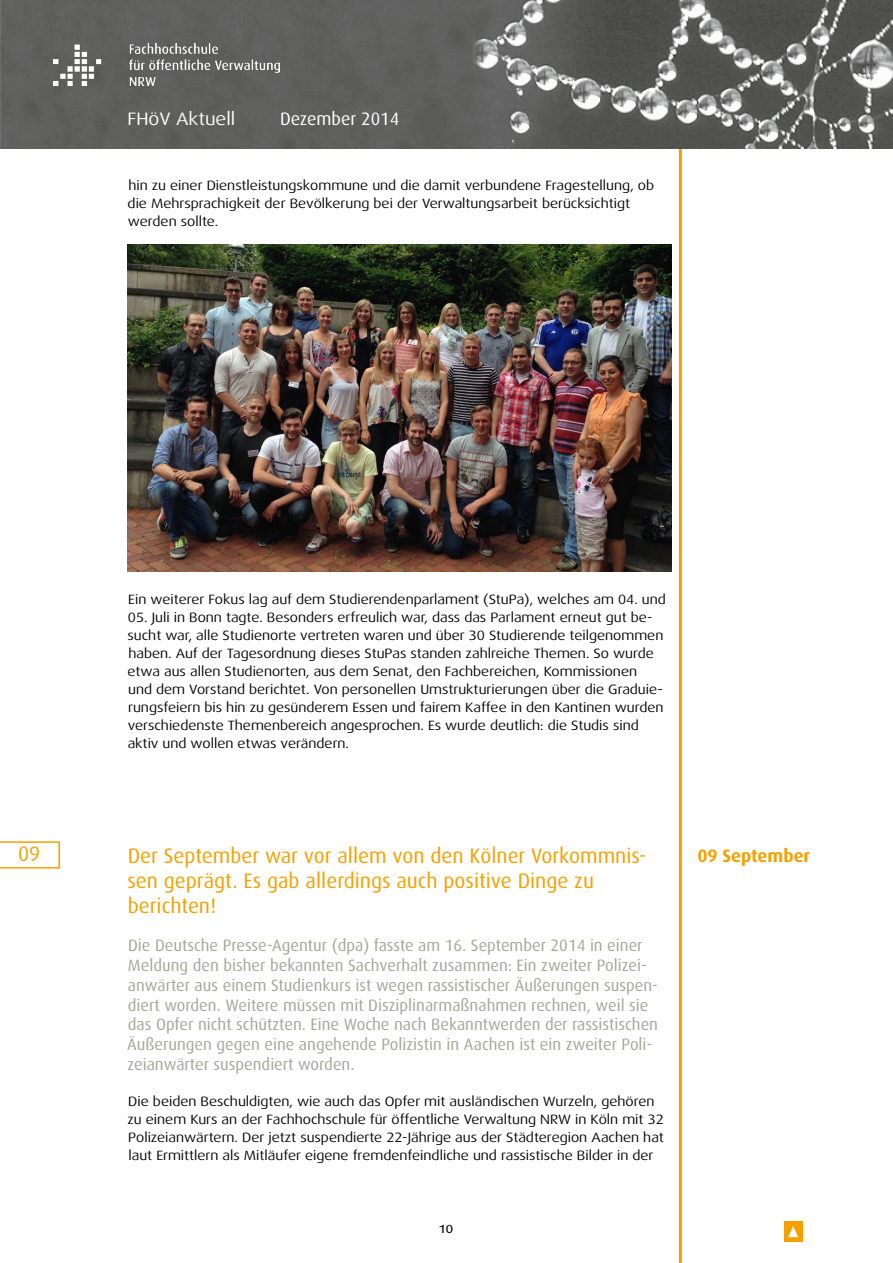
<style>
.page{position:relative;width:893px;height:1263px;background:#fff}
.page>*{position:absolute;margin:0;border:0;box-sizing:border-box;transform-origin:0 0}
.t1{font:21px/25.2px "Dax";color:#f6a000}
.t2{font:18px "Dax";color:#fff}
.t3{font:18px "Dax Wide";color:#fff}
.t4{font:700 18px "Dax";color:#f6a000}
.t5{font:16.5px/19.8px "Dax";color:#a4a798}
.t6{font:15px "Dax Regular Caps";color:#000}
.t7{font:13.5px/18px "Dax Wide";color:#000}
</style>
<div class="page">
<hr style="left:679px;top:148px;width:3px;height:1115px;background:#f6a000">
<img style="left:0;top:0;width:893px;height:148px">
<img style="left:54px;top:43px;width:226px;height:43px">
<div style="left:784px;top:1221px;width:18px;height:21px;background:#f6a000"></div>
<svg style="left:788px;top:1226px;width:10px;height:11px"></svg>
<img style="left:128px;top:244px;width:543px;height:328px">
<svg style="left:0;top:841px;width:60px;height:27px"></svg>
<h2 class="t3" style="left:128px;top:109px;width:109px">FHöV Aktuell</h2>
<h2 class="t2" style="left:280px;top:109px;width:120px">Dezember 2014</h2>
<p class="t7" style="left:128px;top:176px;width:528px">hin zu einer Dienstleistungskommune und die damit verbundene Fragestellung, ob die Mehrsprachigkeit der Bevölkerung bei der Verwaltungsarbeit berücksichtigt werden sollte.</p>
<p class="t7" style="left:128px;top:590px;width:539px">Ein weiterer Fokus lag auf dem Studierendenparlament (StuPa), welches am 04. und</p>
<p class="t7" style="left:128px;top:608px;width:538px">05. Juli in Bonn tagte. Besonders erfreulich war, dass das Parlament erneut gut be&shy;sucht war, alle Studienorte vertreten waren und über 30 Studierende teilgenommen haben. Auf der Tagesordnung dieses StuPas standen zahlreiche Themen. So wurde etwa aus allen Studienorten, aus dem Senat, den Fachbereichen, Kommissionen und dem Vorstand berichtet. Von personellen Umstrukturierungen über die Graduie&shy;rungsfeiern bis hin zu gesünderem Essen und fairem Kaffee in den Kantinen wurden verschiedenste Themenbereich angesprochen. Es wurde deutlich: die Studis sind aktiv und wollen etwas verändern.</p>
<p class="t1" style="left:18px;top:841px;width:24px">09</p>
<p class="t4" style="left:697px;top:845px;width:114px">09 September</p>
<p class="t1" style="left:127px;top:843px;width:521px">Der September war vor allem von den Kölner Vorkommnis&shy;sen geprägt. Es gab allerdings auch positive Dinge zu</p>
<p class="t1" style="left:128px;top:893px;width:90px">berichten!</p>
<p class="t5" style="left:127px;top:936px;width:532px">Die Deutsche Presse-Agentur (dpa) fasste am 16. September 2014 in einer Meldung den bisher bekannten Sachverhalt zusammen: Ein zweiter Polizei&shy;anwärter aus einem Studienkurs ist wegen rassistischer Äußerungen suspen&shy;diert worden. Weitere müssen mit Disziplinarmaßnahmen rechnen, weil sie das Opfer nicht schützten. Eine Woche nach Bekanntwerden der rassistischen Äußerungen gegen eine angehende Polizistin in Aachen ist ein zweiter Poli&shy;zeianwärter suspendiert worden.</p>
<p class="t7" style="left:127px;top:1092px;width:538px">Die beiden Beschuldigten, wie auch das Opfer mit ausländischen Wurzeln, gehören zu einem Kurs an der Fachhochschule für öffentliche Verwaltung NRW in Köln mit 32<br>Polizeianwärtern. Der jetzt suspendierte 22-Jährige aus der Städteregion Aachen hat laut Ermittlern als Mitläufer eigene fremdenfeindliche und rassistische Bilder in der</p>
<p class="t6" style="left:439px;top:1219px;width:16px">10</p>
</div>
